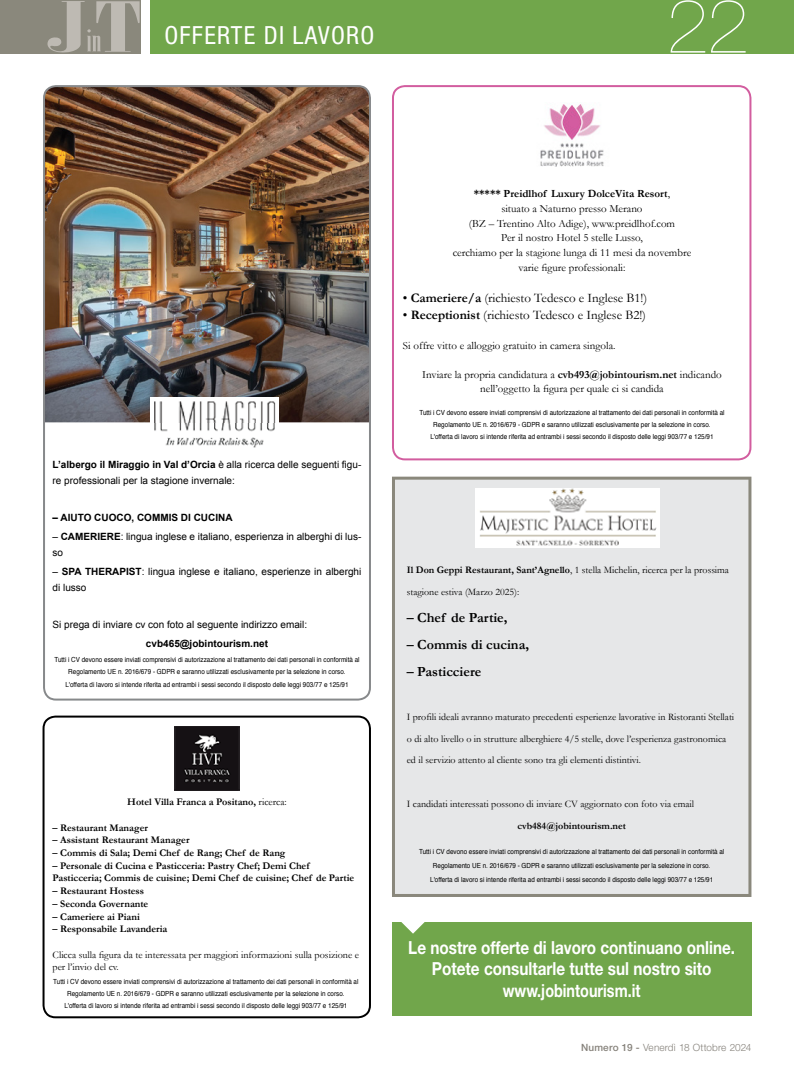
<style>
.page{position:relative;width:794px;height:1078px;background:#fff}
.page>*{position:absolute;margin:0;border:0;box-sizing:border-box;transform-origin:0 0}
.t1{font:200 75.6px "Helvetica Neue LT Std";color:#fff}
.t2{font:condensed 25px "Helvetica Neue LT Std";letter-spacing:.05em;color:#fff}
.t3{font:700 18px/21.6px "Helvetica Neue LT Std";color:#fff;text-align:center;scale:.85 1}
.t4{font:700 14px "Garamond";color:#000}
.t5{font:13px "Garamond";color:#000}
.t6{font:11px/14.6px "Garamond";color:#000;text-align:center}
.t7{font:700 10.1px/12.7px "Garamond";color:#000}
.t8{font:10.1px/12.7px "Garamond";color:#000}
.t9{font:10px/22px "Garamond";color:#000}
.t10{font:10px/15.9px "Arial";color:#000}
.t11{font:700 10px "Arial";color:#000}
.t12{font:300 10px "Helvetica Neue LT Std";letter-spacing:.005em;color:#86827b}
.t13{font:700 10px "Garamond";color:#000}
.t14{font:7px/11.8px "Helvetica";color:#000;text-align:center;scale:.9 1}
.s1{font-weight:700}
.s2{font-weight:400}
.s3{font-weight:500}
</style>
<div class="page">
<div style="left:150px;top:0;width:644px;height:53px;background:#71a64b"></div>
<div style="left:0;top:0;width:140px;height:53px;background:#8a887c"></div>
<svg style="left:47px;top:1px;width:93px;height:52px"></svg>
<img style="left:43px;top:85px;width:328px;height:615px">
<svg style="left:43px;top:715px;width:328px;height:303px"></svg>
<img style="left:175px;top:726px;width:64px;height:64px">
<img style="left:150px;top:397px;width:129px;height:54px">
<svg style="left:392px;top:85px;width:359px;height:375px"></svg>
<img style="left:482px;top:95px;width:180px;height:80px">
<div style="left:392px;top:476px;width:359px;height:420px;background:#e6e7e8"></div>
<div style="left:475px;top:488px;width:184px;height:59px;background:#fff"></div>
<img style="left:479px;top:488px;width:178px;height:58px">
<div style="left:392px;top:921px;width:359px;height:94px;background:#71a64b"></div>
<svg style="left:399px;top:921px;width:28px;height:12px"></svg>
<h2 class="t2" style="left:164px;top:21px;width:211px">OFFERTE DI LAVORO</h2>
<h1 class="t1" style="left:666px;top:-18px;width:84px">22</h1>
<h3 class="t10" style="left:53px;top:456px;width:310px"><span class="s1">L’albergo il Miraggio in Val d’Orcia</span> è alla ricerca delle seguenti figu&shy;re professionali per la stagione invernale:</h3>
<h3 class="t11" style="left:53px;top:511px;width:182px">– AIUTO CUOCO, COMMIS DI CUCINA</h3>
<h3 class="t10" style="left:53px;top:528px;width:310px">– <span class="s1">CAMERIERE</span>: lingua inglese e italiano, esperienza in alberghi di lus&shy;so</h3>
<h3 class="t10" style="left:53px;top:563px;width:310px">– <span class="s1">SPA THERAPIST</span>: lingua inglese e italiano, esperienze in alberghi di lusso</h3>
<h3 class="t10" style="left:53px;top:616px;width:256px">Si prega di inviare cv con foto al seguente indirizzo email:</h3>
<h3 class="t11" style="left:146px;top:636px;width:123px">cvb465@jobintourism.net</h3>
<p class="t14" style="left:54px;top:653px;width:340px;line-height:12.4px">Tutti i CV devono essere inviati comprensivi di autorizzazione al trattamento dei dati personali in conformità al<br>Regolamento UE n. 2016/679 - GDPR e saranno utilizzati esclusivamente per la selezione in corso.<br>L'offerta di lavoro si intende riferita ad entrambi i sessi secondo il disposto delle leggi 903/77 e 125/91</p>
<h3 class="t7" style="left:127px;top:795px;width:161px">Hotel Villa Franca a Positano, <span class="s2">ricerca:</span></h3>
<h3 class="t7" style="left:53px;top:820px;width:97px">– Restaurant Manager</h3>
<h3 class="t7" style="left:53px;top:833px;width:138px">– Assistant Restaurant Manager</h3>
<h3 class="t7" style="left:53px;top:846px;width:234px">– Commis di Sala; Demi Chef de Rang; Chef de Rang</h3>
<h3 class="t7" style="left:53px;top:858px;width:303px">– Personale di Cucina e Pasticceria: Pastry Chef; Demi Chef<br>Pasticceria; Commis de cuisine; Demi Chef de cuisine; Chef de Partie</h3>
<h3 class="t7" style="left:53px;top:884px;width:93px">– Restaurant Hostess</h3>
<h3 class="t7" style="left:53px;top:896px;width:97px">– Seconda Governante</h3>
<h3 class="t7" style="left:53px;top:909px;width:89px">– Cameriere ai Piani</h3>
<h3 class="t7" style="left:53px;top:922px;width:116px">– Responsabile Lavanderia</h3>
<h3 class="t8" style="left:53px;top:947px;width:308px">Clicca sulla figura da te interessata per maggiori informazioni sulla posizione e per l’invio del cv.</h3>
<p class="t14" style="left:53px;top:975px;width:340px">Tutti i CV devono essere inviati comprensivi di autorizzazione al trattamento dei dati personali in conformità al<br>Regolamento UE n. 2016/679 - GDPR e saranno utilizzati esclusivamente per la selezione in corso.<br>L'offerta di lavoro si intende riferita ad entrambi i sessi secondo il disposto delle leggi 903/77 e 125/91</p>
<p class="t6" style="left:453px;top:186px;width:240px"><span class="s1">***** Preidlhof Luxury DolceVita Resort</span>,<br>situato a Naturno presso Merano<br>(BZ – Trentino Alto Adige), www.preidlhof.com<br>Per il nostro Hotel 5 stelle Lusso,<br>cerchiamo per la stagione lunga di 11 mesi da novembre varie figure professionali:</p>
<h3 class="t5" style="left:403px;top:290px;width:246px">• <span class="s1">Cameriere/a</span> (richiesto Tedesco e Inglese B1!)</h3>
<h3 class="t5" style="left:403px;top:307px;width:245px">• <span class="s1">Receptionist</span> (richiesto Tedesco e Inglese B2!)</h3>
<h3 class="t6" style="left:403px;top:337px;width:214px">Si offre vitto e alloggio gratuito in camera singola.</h3>
<h3 class="t6" style="left:422px;top:367px;width:301px">Inviare la propria candidatura a <span class="s1">cvb493@jobintourism.net</span> indicando nell’oggetto la figura per quale ci si candida</h3>
<p class="t14" style="left:419px;top:407px;width:340px">Tutti i CV devono essere inviati comprensivi di autorizzazione al trattamento dei dati personali in conformità al<br>Regolamento UE n. 2016/679 - GDPR e saranno utilizzati esclusivamente per la selezione in corso.<br>L'offerta di lavoro si intende riferita ad entrambi i sessi secondo il disposto delle leggi 903/77 e 125/91</p>
<h3 class="t9" style="left:407px;top:559px;width:324px"><span class="s1">Il Don Geppi Restaurant, Sant’Agnello</span>, 1 stella Michelin, ricerca per la prossima stagione estiva (Marzo 2025):</h3>
<h3 class="t4" style="left:407px;top:609px;width:102px">– Chef de Partie,</h3>
<h3 class="t4" style="left:407px;top:636px;width:124px">– Commis di cucina,</h3>
<h3 class="t4" style="left:407px;top:662px;width:76px">– Pasticciere</h3>
<p class="t9" style="left:407px;top:705px;width:329px">I profili ideali avranno maturato precedenti esperienze lavorative in Ristoranti Stellati o di alto livello o in strutture alberghiere 4/5 stelle, dove l’esperienza gastronomica ed il servizio attento al cliente sono tra gli elementi distintivi.</p>
<h3 class="t9" style="left:407px;top:793px;width:289px">I candidati interessati possono di inviare CV aggiornato con foto via email</h3>
<h3 class="t13" style="left:517px;top:820px;width:110px">cvb484@jobintourism.net</h3>
<p class="t14" style="left:419px;top:844px;width:340px;line-height:14.1px">Tutti i CV devono essere inviati comprensivi di autorizzazione al trattamento dei dati personali in conformità al<br>Regolamento UE n. 2016/679 - GDPR e saranno utilizzati esclusivamente per la selezione in corso.<br>L'offerta di lavoro si intende riferita ad entrambi i sessi secondo il disposto delle leggi 903/77 e 125/91</p>
<h3 class="t3" style="left:408px;top:935px;width:386px">Le nostre offerte di lavoro continuano online.<br>Potete consultarle tutte sul nostro sito www.jobintourism.it</h3>
<h3 class="t12" style="left:581px;top:1040px;width:172px"><span class="s3">Numero 19 -</span> Venerdì 18 Ottobre 2024</h3>
</div>
